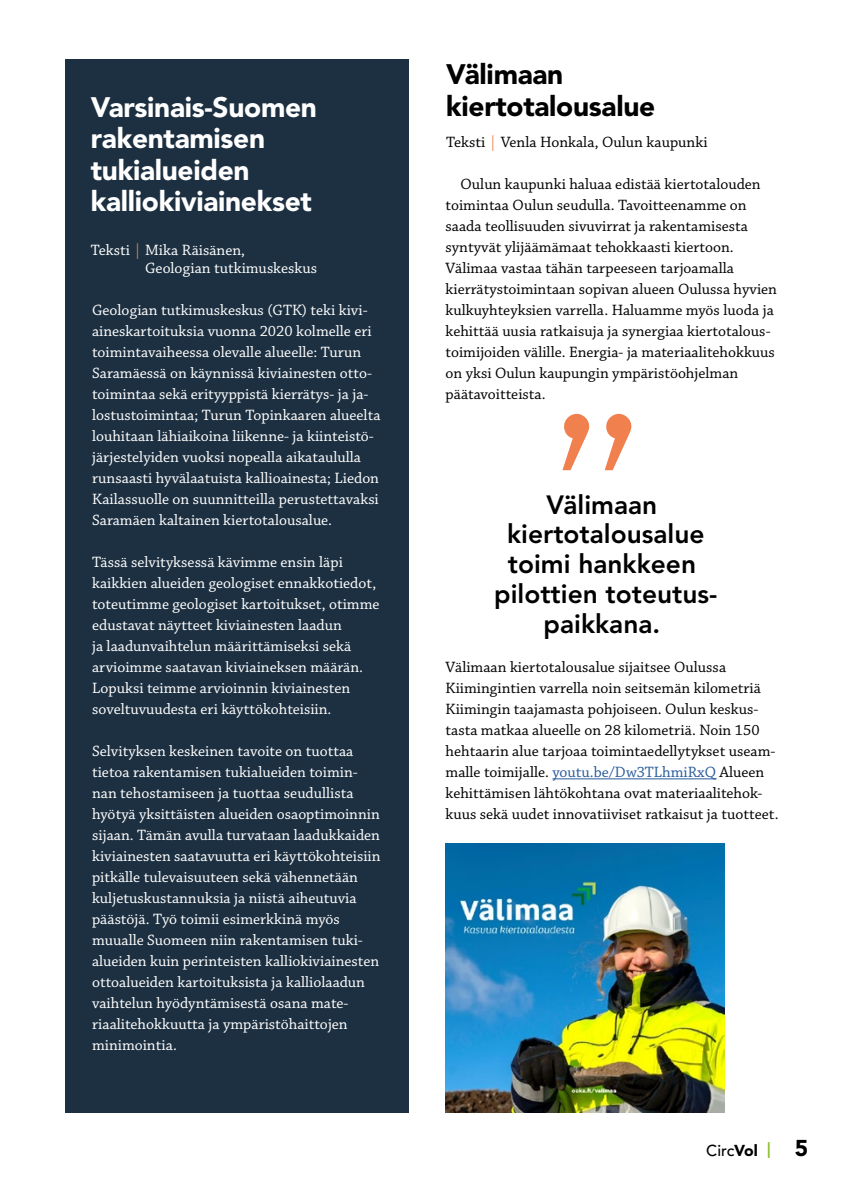
<style>
.page{position:relative;width:844px;height:1191px;background:#fff}
.page>*{position:absolute;margin:0;border:0;box-sizing:border-box;transform-origin:0 0}
.Väliotsikko{font:900 28px "Avenir LT Std";letter-spacing:-.01em;color:#fff}
.Väliotsikko-2{font:900 28px "Avenir LT Std";letter-spacing:-.01em;color:#000}
.t1{font:800 26.25px "Avenir LT Std";color:#000}
.Leipis_ei_sisen{font:15.75px/21px "Chaparral Pro";color:#fff}
.Leipis{font:15.75px/21px "Chaparral Pro";color:#000}
.Leipis_ei_sisen-2{font:15.75px/21px "Chaparral Pro";color:#000}
.t2{font:500 15.75px "Avenir LT Std";color:#000}
.s1{color:#f0804e}
.s2{color:#275b9b}
.s3{font-weight:900}
.s4{font-weight:800;color:#89bd24}
.s5{font-weight:900;font-size:22.75px}
</style>
<div class="page">
<div style="left:65px;top:60px;width:343px;height:1053px;background:#1d3041"></div>
<hr style="left:552px;top:778px;width:163px;height:1px;background:#275b9b">
<svg style="left:562px;top:414px;width:69px;height:56px"></svg>
<img style="left:445px;top:843px;width:279px;height:269px">
<p class="Väliotsikko" style="left:91px;top:90px;width:228px">Varsinais-Suomen</p>
<p class="Väliotsikko" style="left:91px;top:122px;width:176px">rakentamisen</p>
<p class="Väliotsikko" style="left:91px;top:153px;width:160px">tukialueiden</p>
<p class="Väliotsikko" style="left:91px;top:185px;width:222px">kalliokiviainekset</p>
<p class="Leipis_ei_sisen" style="left:91px;top:241px;width:156px">Teksti <span class="s1">|</span> Mika Räisänen,</p>
<p class="Leipis_ei_sisen" style="left:145px;top:258px;width:173px">Geologian tutkimuskeskus</p>
<p class="Leipis_ei_sisen" style="left:92px;top:300px;width:290px">Geologian tutkimuskeskus (GTK) teki kivi&shy;aineskartoituksia vuonna 2020 kolmelle eri toimintavaiheessa olevalle alueelle: Turun Saramäessä on käynnissä kiviainesten otto&shy;toimintaa sekä erityyppistä kierrätys- ja ja&shy;lostustoimintaa; Turun Topinkaaren alueelta louhitaan lähiaikoina liikenne- ja kiinteistö&shy;järjestelyiden vuoksi nopealla aikataululla runsaasti hyvälaatuista kallioainesta; Liedon Kailassuolle on suunnitteilla perustettavaksi Saramäen kaltainen kiertotalousalue.</p>
<p class="Leipis_ei_sisen" style="left:92px;top:552px;width:289px">Tässä selvityksessä kävimme ensin läpi kaikkien alueiden geologiset ennakkotiedot, toteutimme geologiset kartoitukset, otimme edustavat näytteet kiviainesten laadun<br>ja laadunvaihtelun määrittämiseksi sekä arvioimme saatavan kiviaineksen määrän.<br>Lopuksi teimme arvioinnin kiviainesten soveltuvuudesta eri käyttökohteisiin.</p>
<p class="Leipis_ei_sisen" style="left:92px;top:741px;width:290px">Selvityksen keskeinen tavoite on tuottaa tietoa rakentamisen tukialueiden toimin&shy;nan tehostamiseen ja tuottaa seudullista hyötyä yksittäisten alueiden osaoptimoinnin sijaan. Tämän avulla turvataan laadukkaiden kiviainesten saatavuutta eri käyttökohteisiin pitkälle tulevaisuuteen sekä vähennetään kuljetuskustannuksia ja niistä aiheutuvia päästöjä. Työ toimii esimerkkinä myös muualle Suomeen niin rakentamisen tuki&shy;alueiden kuin perinteisten kalliokiviainesten ottoalueiden kartoituksista ja kalliolaadun vaihtelun hyödyntämisestä osana mate&shy;riaalitehokkuutta ja ympäristöhaittojen minimointia.</p>
<p class="Väliotsikko-2" style="left:446px;top:57px;width:119px">Välimaan</p>
<p class="Väliotsikko-2" style="left:446px;top:89px;width:210px">kiertotalousalue</p>
<p class="Leipis_ei_sisen-2" style="left:446px;top:132px;width:263px">Teksti <span class="s1">|</span> Venla Honkala, Oulun kaupunki</p>
<p class="Leipis" style="left:445px;top:174px;width:333px;text-indent:15px">Oulun kaupunki haluaa edistää kiertotalouden toimintaa Oulun seudulla. Tavoitteenamme on saada teollisuuden sivuvirrat ja rakentamisesta syntyvät ylijäämämaat tehokkaasti kiertoon.<br>Välimaa vastaa tähän tarpeeseen tarjoamalla kierrätystoimintaan sopivan alueen Oulussa hyvien kulkuyhteyksien varrella. Haluamme myös luoda ja kehittää uusia ratkaisuja ja synergiaa kiertotalous&shy;toimijoiden välille. Energia- ja materiaalitehokkuus on yksi Oulun kaupungin ympäristöohjelman päätavoitteista.</p>
<p class="t1" style="left:546px;top:489px;width:112px">Välimaan</p>
<p class="t1" style="left:507px;top:518px;width:199px">kiertotalousalue</p>
<p class="t1" style="left:507px;top:548px;width:190px">toimi hankkeen</p>
<p class="t1" style="left:494px;top:578px;width:225px">pilottien toteutus-</p>
<p class="t1" style="left:543px;top:608px;width:118px">paikkana.</p>
<p class="Leipis_ei_sisen-2" style="left:445px;top:657px;width:334px">Välimaan kiertotalousalue sijaitsee Oulussa Kiimingintien varrella noin seitsemän kilometriä Kiimingin taajamasta pohjoiseen. Oulun keskus&shy;tasta matkaa alueelle on 28 kilometriä. Noin 150 hehtaarin alue tarjoaa toimintaedellytykset useam&shy;malle toimijalle. <span class="s2">youtu.be/Dw3TLhmiRxQ</span> Alueen kehittämisen lähtökohtana ovat materiaalitehok&shy;kuus sekä uudet innovatiiviset ratkaisut ja tuotteet.</p>
<p class="t2" style="left:706px;top:1140px;width:103px">Circ<span class="s3">Vol</span> <span class="s4">|</span> <span class="s5">5</span></p>
</div>
